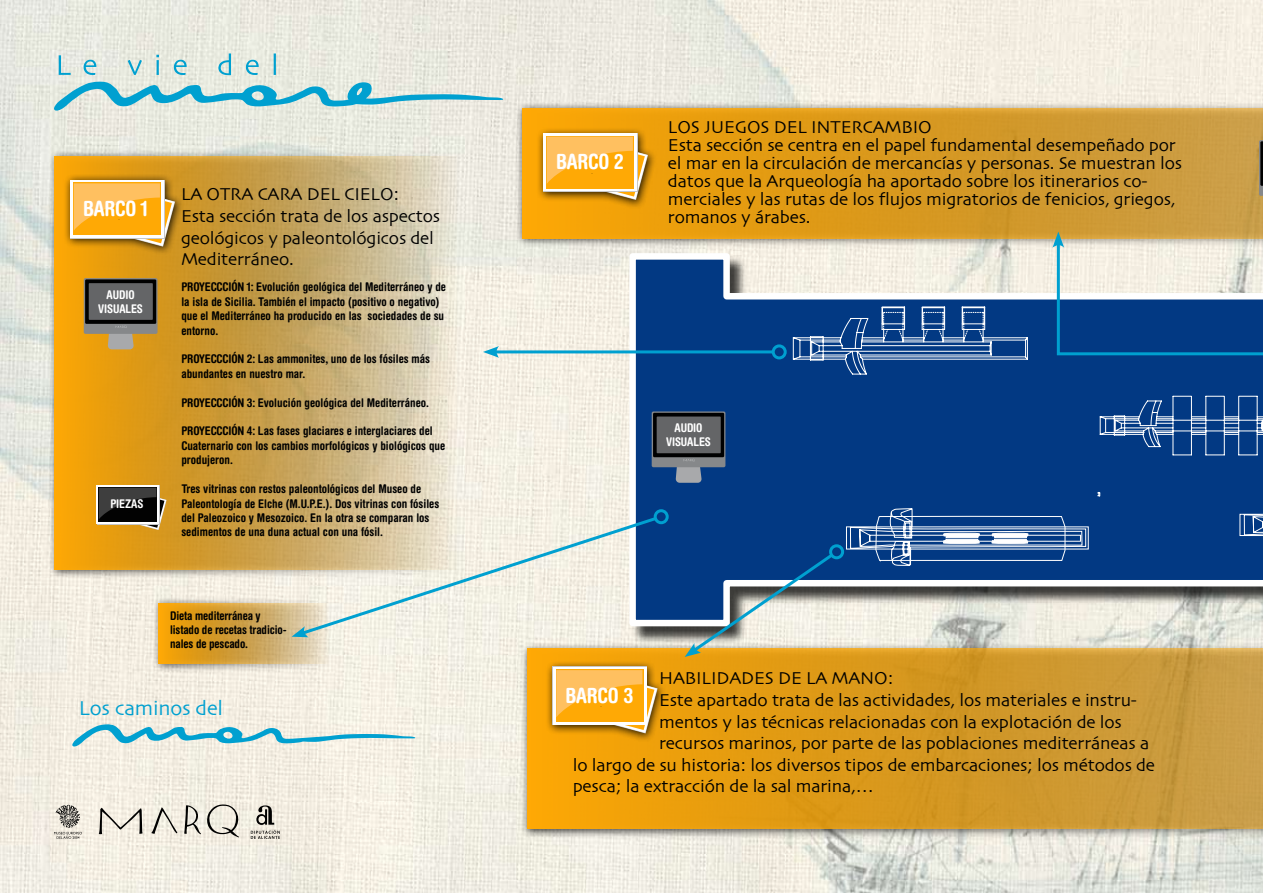
<style>
.page{position:relative;width:1263px;height:893px;background:#fff}
.page>*{position:absolute;margin:0;border:0;box-sizing:border-box;transform-origin:0 0}
.t1{font:700 condensed 21px "Helvetica Rounded";letter-spacing:-.01em;color:#fff}
.t2{font:21px "Skia";letter-spacing:-.01em;color:#00a0d0}
.t3{font:18px/18px "Skia";letter-spacing:-.01em;color:#000}
.t4{font:700 condensed 12px/14.4px "Helvetica Rounded";color:#000}
.t5{font:700 condensed 12px/14.4px "Helvetica Rounded";letter-spacing:-.01em;color:#fff;text-align:center}
</style>
<div class="page">
<img style="left:0;top:0;width:1263px;height:893px">
<div style="left:48px;top:149px;width:426px;height:436px;background:#000;opacity:.75"></div>
<svg style="left:55px;top:156px;width:402px;height:414px;background:#d4ab57"></svg>
<div style="left:152px;top:596px;width:193px;height:83px;background:#000;opacity:.75"></div>
<svg style="left:159px;top:603px;width:170px;height:60px;background:#daa848"></svg>
<div style="left:632px;top:255px;width:631px;height:396px;background:#000;opacity:.75"></div>
<svg style="left:626px;top:254px;width:637px;height:376px;background:#5275a1"></svg>
<svg style="left:99px;top:804px;width:140px;height:33px;background:#d2cec3"></svg>
<svg style="left:251px;top:805px;width:29px;height:34px"></svg>
<img style="left:55px;top:804px;width:25px;height:24px">
<svg style="left:54px;top:832px;width:28px;height:7px"></svg>
<svg style="left:793px;top:306px;width:308px;height:191px;background:#0c4188"></svg>
<svg style="left:51px;top:81px;width:453px;height:33px;background:#add6da"></svg>
<svg style="left:59px;top:55px;width:12px;height:20px"></svg>
<svg style="left:84px;top:60px;width:12px;height:15px"></svg>
<svg style="left:128px;top:60px;width:14px;height:15px"></svg>
<svg style="left:156px;top:55px;width:3px;height:20px"></svg>
<svg style="left:174px;top:60px;width:13px;height:15px"></svg>
<svg style="left:218px;top:53px;width:13px;height:22px"></svg>
<svg style="left:246px;top:60px;width:13px;height:15px"></svg>
<svg style="left:274px;top:53px;width:2px;height:22px"></svg>
<hr style="left:493px;top:350px;width:280px;height:3px;background:#00a0d0">
<svg style="left:483px;top:346px;width:16px;height:12px"></svg>
<div style="left:772px;top:344px;width:15px;height:15px;border:3px solid #00a0d0;border-radius:50%"></div>
<svg style="left:292px;top:515px;width:367px;height:122px;background:#dadacd"></svg>
<div style="left:654px;top:509px;width:15px;height:15px;border:3px solid #00a0d0;border-radius:50%"></div>
<svg style="left:846px;top:508px;width:243px;height:104px;background:#5a78a0"></svg>
<hr style="left:992px;top:534px;width:36px;height:1px;background:#fff">
<svg style="left:1099px;top:396px;width:164px;height:155px;background:#14478b"></svg>
<svg style="left:70px;top:724px;width:346px;height:25px;background:#badbde"></svg>
<div style="left:63px;top:174px;width:130px;height:92px;background:#000;opacity:.87"></div>
<svg style="left:71px;top:180px;width:93px;height:58px"></svg>
<svg style="left:74px;top:182px;width:101px;height:65px;background:#eeaf3f"></svg>
<div style="left:84px;top:278px;width:74px;height:56px;background:#86888a;border-radius:2px"></div>
<div style="left:85px;top:279px;width:71px;height:45px;background:#000"></div>
<div style="left:89px;top:283px;width:64px;height:37px;background:#646567"></div>
<svg style="left:108px;top:325px;width:26px;height:24px"></svg>
<svg style="left:652px;top:411px;width:73px;height:56px"></svg>
<svg style="left:653px;top:413px;width:71px;height:44px"></svg>
<div style="left:657px;top:417px;width:64px;height:36px;background:#646567"></div>
<svg style="left:676px;top:459px;width:26px;height:24px"></svg>
<svg style="left:97px;top:485px;width:62px;height:39px"></svg>
<svg style="left:99px;top:487px;width:68px;height:43px;background:#554b36"></svg>
<div style="left:515px;top:101px;width:748px;height:153px;background:#000;opacity:.75"></div>
<div style="left:522px;top:108px;width:741px;height:130px;background:linear-gradient(to right,#f7a100,#c39846)"></div>
<div style="left:536px;top:127px;width:130px;height:93px;background:#000;opacity:.87"></div>
<div style="left:543px;top:133px;width:94px;height:59px;background:linear-gradient(to bottom,#fff,#fff)"></div>
<svg style="left:547px;top:135px;width:101px;height:65px;background:#efaf3d"></svg>
<svg style="left:1259px;top:140px;width:4px;height:56px"></svg>
<div style="left:520px;top:642px;width:743px;height:203px;background:#000;opacity:.75"></div>
<div style="left:527px;top:648px;width:736px;height:181px;background:linear-gradient(to right,#f7a100,#c19745)"></div>
<div style="left:546px;top:660px;width:129px;height:93px;background:#000;opacity:.87"></div>
<div style="left:553px;top:667px;width:93px;height:57px;background:#fff"></div>
<svg style="left:556px;top:669px;width:102px;height:64px;background:#f1af3a"></svg>
<svg style="left:685px;top:551px;width:151px;height:106px;background:#7d909d"></svg>
<div style="left:829px;top:544px;width:15px;height:15px;border:3px solid #00a0d0;border-radius:50%"></div>
<svg style="left:1052px;top:232px;width:211px;height:125px;background:#7e98af"></svg>
<div style="left:709px;top:482px;width:30px;height:29px;background:#023983"></div>
<div style="left:1124px;top:484px;width:29px;height:29px;background:#023983"></div>
<p class="t1" style="left:83px;top:196px;width:66px">BARCO 1</p>
<p class="t5" style="left:98px;top:287px;width:46px">AUDIO<br>VISUALES</p>
<p class="t5" style="left:110px;top:497px;width:34px">PIEZAS</p>
<p class="t3" style="left:181px;top:185px;width:261px;line-height:21.6px">LA OTRA CARA DEL CIELO:<br>Esta sección trata de los aspectos geológicos y paleontológicos del<br>Mediterráneo.</p>
<p class="t4" style="left:181px;top:280px;width:266px">PROYECCCIÓN 1: Evolución geológica del Mediterráneo y de la isla de Sicilia. También el impacto (positivo o negativo) que el Mediterráneo ha producido en las sociedades de su entorno.</p>
<p class="t4" style="left:181px;top:352px;width:250px">PROYECCCIÓN 2: Las ammonites, uno de los fósiles más abundantes en nuestro mar.</p>
<p class="t4" style="left:181px;top:395px;width:249px">PROYECCCIÓN 3: Evolución geológica del Mediterráneo.</p>
<p class="t4" style="left:181px;top:424px;width:265px">PROYECCCIÓN 4: Las fases glaciares e interglaciares del<br>Cuaternario con los cambios morfológicos y biológicos que produjeron.</p>
<p class="t4" style="left:181px;top:481px;width:259px">Tres vitrinas con restos paleontológicos del Museo de Paleontología de Elche (M.U.P.E.). Dos vitrinas con fósiles del Paleozoico y Mesozoico. En la otra se comparan los sedimentos de una duna actual con una fósil.</p>
<p class="t4" style="left:170px;top:608px;width:118px">Dieta mediterránea y listado de recetas tradicio&shy;nales de pescado.</p>
<p class="t2" style="left:79px;top:696px;width:146px">Los caminos del</p>
<p class="t1" style="left:556px;top:149px;width:69px">BARCO 2</p>
<p class="t3" style="left:668px;top:120px;width:516px">LOS JUEGOS DEL INTERCAMBIO<br>Esta sección se centra en el papel fundamental desempeñado por el mar en la circulación de mercancías y personas. Se muestran los datos que la Arqueología ha aportado sobre los itinerarios co&shy;merciales y las rutas de los flujos migratorios de fenicios, griegos, romanos y árabes.</p>
<p class="t5" style="left:666px;top:420px;width:46px">AUDIO<br>VISUALES</p>
<p class="t3" style="left:659px;top:670px;width:236px">HABILIDADES DE LA MANO:</p>
<p class="t3" style="left:659px;top:692px;width:479px">Este apartado trata de las actividades, los materiales e instru-</p>
<p class="t3" style="left:659px;top:714px;width:464px">mentos y las técnicas relacionadas con la explotación de los</p>
<p class="t3" style="left:659px;top:735px;width:492px">recursos marinos, por parte de las poblaciones mediterráneas a</p>
<p class="t3" style="left:573px;top:757px;width:584px">lo largo de su historia: los diversos tipos de embarcaciones; los métodos de</p>
<p class="t3" style="left:573px;top:778px;width:302px">pesca; la extracción de la sal marina,…</p>
<p class="t1" style="left:566px;top:683px;width:69px">BARCO 3</p>
</div>
